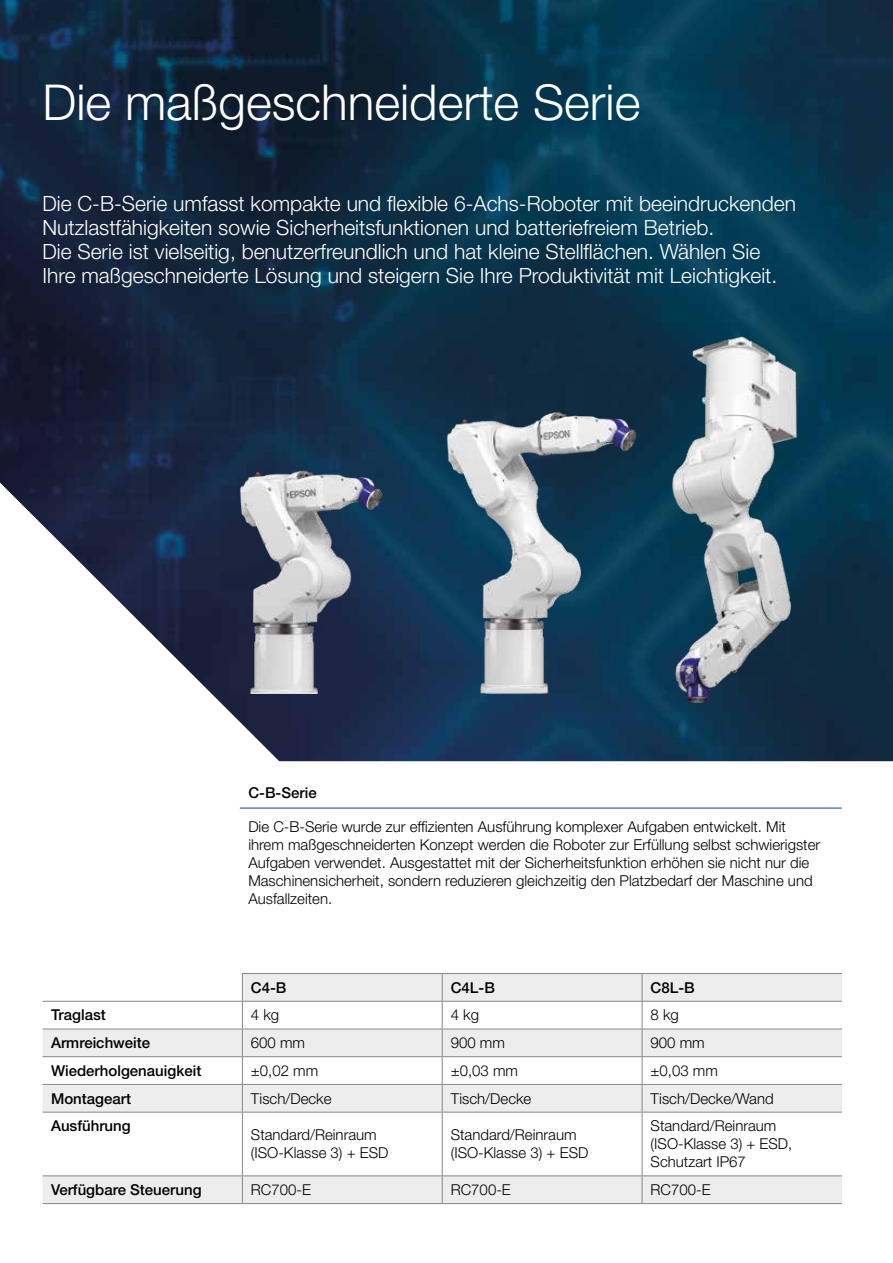
<style>
.page{position:relative;width:893px;height:1263px;background:#fff}
.page>*{position:absolute;margin:0;border:0;box-sizing:border-box;transform-origin:0 0}
.t1{font:300 49.5px "Helvetica Neue LT Pro";color:#fff}
.t2{font:300 21px/24px "Helvetica Neue LT Pro";color:#fff}
.t3{font:300 15px/18px "Helvetica Neue LT Pro";color:#000}
.t4{font:500 15px "Helvetica Neue LT Pro";color:#000}
</style>
<div class="page">
<img style="left:0;top:0;width:893px;height:761px">
<svg style="left:43px;top:974px;width:799px;height:54px"></svg>
<svg style="left:43px;top:1029px;width:799px;height:174px"></svg>
<hr style="left:242px;top:973px;width:200px;height:1px;background:#878787">
<hr style="left:442px;top:973px;width:200px;height:1px;background:#878787">
<hr style="left:642px;top:973px;width:200px;height:1px;background:#878787">
<hr style="left:242px;top:1001px;width:200px;height:1px;background:#878787">
<hr style="left:442px;top:1001px;width:200px;height:1px;background:#878787">
<hr style="left:642px;top:1001px;width:200px;height:1px;background:#878787">
<hr style="left:242px;top:1028px;width:200px;height:1px;background:#878787">
<hr style="left:442px;top:1028px;width:200px;height:1px;background:#878787">
<hr style="left:642px;top:1028px;width:200px;height:1px;background:#878787">
<hr style="left:242px;top:1056px;width:200px;height:1px;background:#878787">
<hr style="left:442px;top:1056px;width:200px;height:1px;background:#878787">
<hr style="left:642px;top:1056px;width:200px;height:1px;background:#878787">
<hr style="left:242px;top:1084px;width:200px;height:1px;background:#878787">
<hr style="left:442px;top:1084px;width:200px;height:1px;background:#878787">
<hr style="left:642px;top:1084px;width:200px;height:1px;background:#878787">
<hr style="left:242px;top:1112px;width:200px;height:1px;background:#878787">
<hr style="left:442px;top:1112px;width:200px;height:1px;background:#878787">
<hr style="left:642px;top:1112px;width:200px;height:1px;background:#878787">
<hr style="left:242px;top:1175px;width:200px;height:1px;background:#878787">
<hr style="left:442px;top:1175px;width:200px;height:1px;background:#878787">
<hr style="left:642px;top:1175px;width:200px;height:1px;background:#878787">
<hr style="left:242px;top:1203px;width:200px;height:1px;background:#878787">
<hr style="left:442px;top:1203px;width:200px;height:1px;background:#878787">
<hr style="left:642px;top:1203px;width:200px;height:1px;background:#878787">
<hr style="left:43px;top:1001px;width:199px;height:1px;background:#878787">
<hr style="left:43px;top:1028px;width:199px;height:1px;background:#878787">
<hr style="left:43px;top:1056px;width:199px;height:1px;background:#878787">
<hr style="left:43px;top:1084px;width:199px;height:1px;background:#878787">
<hr style="left:43px;top:1112px;width:199px;height:1px;background:#878787">
<hr style="left:43px;top:1175px;width:199px;height:1px;background:#878787">
<hr style="left:43px;top:1203px;width:199px;height:1px;background:#878787">
<svg style="left:442px;top:974px;width:1px;height:138px"></svg>
<hr style="left:442px;top:1112px;width:1px;height:63px;background:#878787">
<svg style="left:442px;top:1176px;width:1px;height:27px"></svg>
<svg style="left:242px;top:974px;width:1px;height:138px"></svg>
<hr style="left:242px;top:1112px;width:1px;height:63px;background:#878787">
<svg style="left:242px;top:1176px;width:1px;height:27px"></svg>
<svg style="left:642px;top:974px;width:1px;height:138px"></svg>
<hr style="left:642px;top:1112px;width:1px;height:63px;background:#878787">
<svg style="left:642px;top:1176px;width:1px;height:27px"></svg>
<hr style="left:240px;top:808px;width:602px;height:1px;background:#164194">
<img style="left:221px;top:401px;width:181px;height:292px">
<img style="left:442px;top:392px;width:175px;height:316px">
<img style="left:617px;top:323px;width:225px;height:397px">
<h1 class="t1" style="left:43px;top:73px;width:599px">Die maßgeschneiderte Serie</h1>
<p class="t2" style="left:43px;top:191px;width:755px">Die C-B-Serie umfasst kompakte und flexible 6-Achs-Roboter mit beeindruckenden Nutzlastfähigkeiten sowie Sicherheitsfunktionen und batteriefreiem Betrieb.<br>Die Serie ist vielseitig, benutzerfreundlich und hat kleine Stellflächen. Wählen Sie Ihre maßgeschneiderte Lösung und steigern Sie Ihre Produktivität mit Leichtigkeit.</p>
<p class="t4" style="left:248px;top:784px;width:70px">C-B-Serie</p>
<p class="t3" style="left:248px;top:817px;width:573px">Die C-B-Serie wurde zur effizienten Ausführung komplexer Aufgaben entwickelt. Mit ihrem maßgeschneiderten Konzept werden die Roboter zur Erfüllung selbst schwierigster Aufgaben verwendet. Ausgestattet mit der Sicherheitsfunktion erhöhen sie nicht nur die Maschinensicherheit, sondern reduzieren gleichzeitig den Platzbedarf der Maschine und Ausfallzeiten.</p>
<p class="t4" style="left:251px;top:978px;width:37px">C4-B</p>
<p class="t4" style="left:451px;top:978px;width:46px">C4L-B</p>
<p class="t4" style="left:651px;top:978px;width:46px">C8L-B</p>
<p class="t4" style="left:51px;top:1006px;width:56px">Traglast</p>
<p class="t3" style="left:251px;top:1006px;width:30px">4 kg</p>
<p class="t3" style="left:451px;top:1006px;width:30px">4 kg</p>
<p class="t3" style="left:651px;top:1006px;width:30px">8 kg</p>
<p class="t4" style="left:51px;top:1034px;width:101px">Armreichweite</p>
<p class="t3" style="left:251px;top:1033px;width:56px">600 mm</p>
<p class="t3" style="left:451px;top:1033px;width:56px">900 mm</p>
<p class="t3" style="left:651px;top:1033px;width:56px">900 mm</p>
<p class="t4" style="left:51px;top:1061px;width:152px">Wiederholgenauigkeit</p>
<p class="t3" style="left:251px;top:1061px;width:69px">±0,02 mm</p>
<p class="t3" style="left:451px;top:1061px;width:69px">±0,03 mm</p>
<p class="t3" style="left:651px;top:1061px;width:69px">±0,03 mm</p>
<p class="t4" style="left:51px;top:1089px;width:82px">Montageart</p>
<p class="t3" style="left:251px;top:1089px;width:82px">Tisch/Decke</p>
<p class="t3" style="left:451px;top:1089px;width:82px">Tisch/Decke</p>
<p class="t3" style="left:651px;top:1089px;width:125px">Tisch/Decke/Wand</p>
<p class="t4" style="left:51px;top:1117px;width:81px">Ausführung</p>
<p class="t3" style="left:251px;top:1126px;width:139px">Standard/Reinraum (ISO-Klasse 3) + ESD</p>
<p class="t3" style="left:451px;top:1126px;width:139px">Standard/Reinraum (ISO-Klasse 3) + ESD</p>
<p class="t3" style="left:651px;top:1117px;width:143px">Standard/Reinraum (ISO-Klasse 3) + ESD,<br>Schutzart IP67</p>
<p class="t4" style="left:51px;top:1181px;width:152px">Verfügbare Steuerung</p>
<p class="t3" style="left:251px;top:1180px;width:62px">RC700-E</p>
<p class="t3" style="left:451px;top:1180px;width:62px">RC700-E</p>
<p class="t3" style="left:651px;top:1180px;width:62px">RC700-E</p>
</div>
